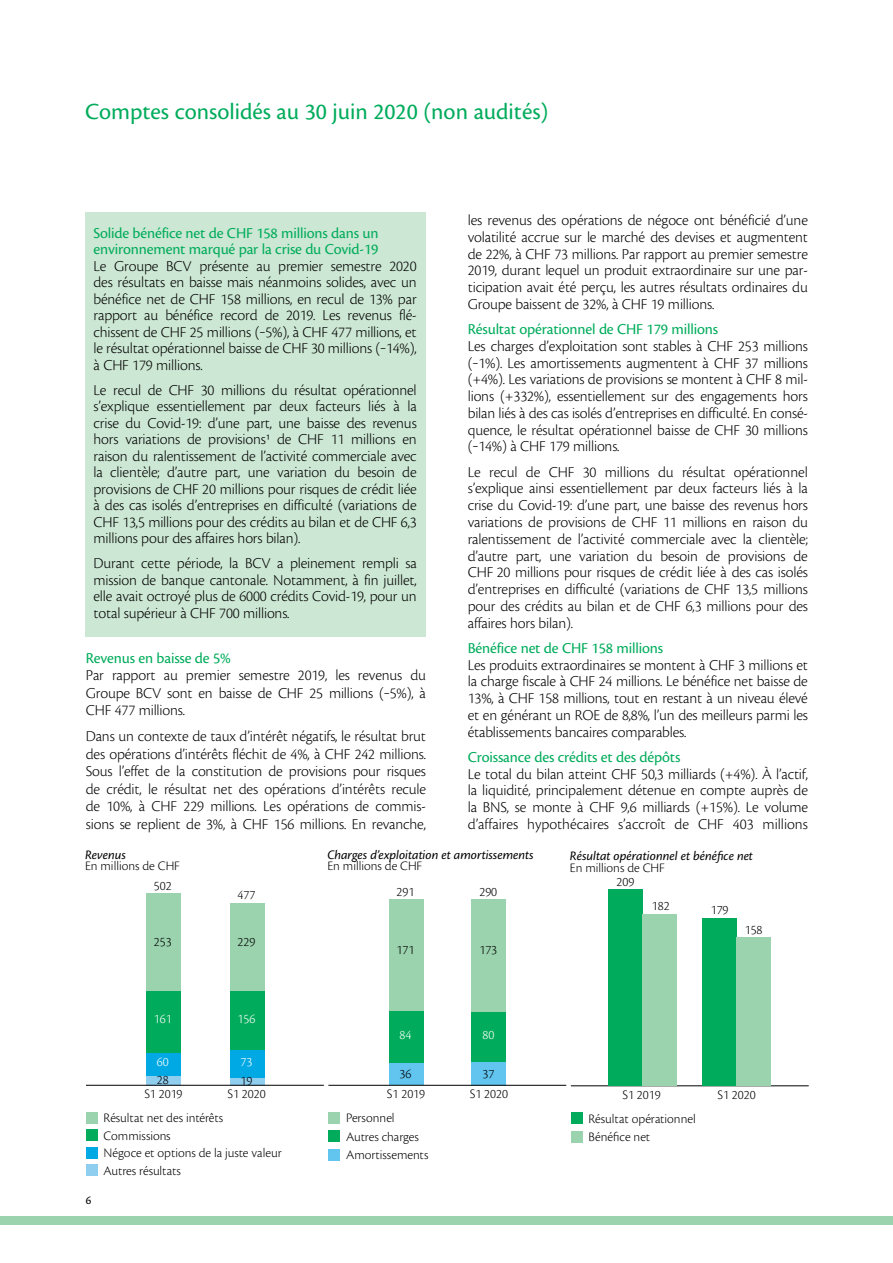
<style>
.page{position:relative;width:893px;height:1263px;background:#fff}
.page>*{position:absolute;margin:0;border:0;box-sizing:border-box;transform-origin:0 0}
.t1{font:24px "Cronos Pro";color:#00ac5b}
.t2{font:300 15.75px/16.8px "Cronos Pro";letter-spacing:-.01em;color:#000;text-align:justify}
.t3{font:15.75px/16.5px "Cronos Pro";letter-spacing:-.01em;color:#00ac5b}
.t4{font:300 13.5px/18.5px "Cronos Pro";color:#000}
.t5{font:italic 13.5px "Cronos Pro";color:#000}
.t6{font:300 13.5px "Cronos Pro";color:#fff}
.t7{font:12px "Cronos Pro";color:#000}
</style>
<div class="page">
<div style="left:0;top:1216px;width:893px;height:9px;background:#9bd3ae"></div>
<div style="left:85px;top:213px;width:340px;height:424px;background:#cce7d3"></div>
<div style="left:86px;top:1130px;width:11px;height:11px;background:#00ac5b"></div>
<div style="left:86px;top:1164px;width:11px;height:12px;background:#90cef0"></div>
<div style="left:86px;top:1147px;width:11px;height:11px;background:#00a9e4"></div>
<div style="left:86px;top:1112px;width:11px;height:11px;background:#9bd3ae"></div>
<div style="left:146px;top:1075px;width:35px;height:11px;background:#90cef0"></div>
<div style="left:146px;top:1049px;width:35px;height:26px;background:#00a9e4"></div>
<div style="left:146px;top:989px;width:35px;height:63px;background:#00ac5b"></div>
<div style="left:146px;top:893px;width:35px;height:97px;background:#9bd3ae"></div>
<svg style="left:230px;top:1078px;width:34px;height:7px"></svg>
<div style="left:230px;top:1050px;width:34px;height:28px;background:#00a9e4"></div>
<div style="left:230px;top:990px;width:34px;height:60px;background:#00ac5b"></div>
<div style="left:230px;top:903px;width:34px;height:87px;background:#9bd3ae"></div>
<hr style="left:86px;top:1085px;width:238px;height:1px;background:#000">
<div style="left:389px;top:1062px;width:34px;height:23px;background:#61c5f0"></div>
<div style="left:389px;top:1010px;width:34px;height:53px;background:#00ac5b"></div>
<div style="left:389px;top:899px;width:34px;height:111px;background:#9bd3ae"></div>
<div style="left:472px;top:1062px;width:34px;height:23px;background:#61c5f0"></div>
<div style="left:472px;top:1012px;width:34px;height:50px;background:#00ac5b"></div>
<div style="left:472px;top:900px;width:34px;height:112px;background:#9bd3ae"></div>
<hr style="left:328px;top:1085px;width:238px;height:1px;background:#000">
<div style="left:328px;top:1131px;width:12px;height:11px;background:#00ac5b"></div>
<div style="left:328px;top:1149px;width:12px;height:11px;background:#61c5f0"></div>
<div style="left:328px;top:1112px;width:12px;height:11px;background:#9bd3ae"></div>
<hr style="left:571px;top:1085px;width:238px;height:1px;background:#000">
<div style="left:571px;top:1131px;width:11px;height:11px;background:#9bd3ae"></div>
<div style="left:571px;top:1113px;width:11px;height:11px;background:#00ac5b"></div>
<div style="left:608px;top:889px;width:35px;height:197px;background:#00ac5b"></div>
<div style="left:642px;top:914px;width:35px;height:172px;background:#9bd3ae"></div>
<div style="left:702px;top:918px;width:35px;height:168px;background:#00ac5b"></div>
<div style="left:736px;top:938px;width:35px;height:148px;background:#9bd3ae"></div>
<h1 class="t1" style="left:85px;top:98px;width:465px">Comptes consolidés au 30 juin 2020 (non audités)</h1>
<p class="t3" style="left:94px;top:225px;width:286px">Solide bénéfice net de CHF 158 millions dans un environnement marqué par la crise du Covid-19</p>
<p class="t2" style="left:94px;top:257px;width:325px">Le Groupe BCV présente au premier semestre 2020 des résultats en baisse mais néanmoins solides, avec un bénéfice net de CHF 158 millions, en recul de 13% par rapport au bénéfice record de 2019. Les revenus flé&shy;chissent de CHF 25 millions (‒5%), à CHF 477 millions, et le résultat opérationnel baisse de CHF 30 millions (‒14%), à CHF 179 millions.</p>
<p class="t2" style="left:94px;top:381px;width:325px">Le recul de CHF 30 millions du résultat opérationnel s’explique essentiellement par deux facteurs liés à la crise du Covid-19: d’une part, une baisse des revenus hors variations de provisions1 de CHF 11 millions en raison du ralentissement de l’activité commerciale avec la clientèle; d’autre part, une variation du besoin de provisions de CHF 20 millions pour risques de crédit liée à des cas isolés d’entreprises en difficulté (variations de CHF 13,5 millions pour des crédits au bilan et de CHF 6,3 millions pour des affaires hors bilan).</p>
<p class="t2" style="left:94px;top:555px;width:325px">Durant cette période, la BCV a pleinement rempli sa mission de banque cantonale. Notamment, à fin juillet, elle avait octroyé plus de 6000 crédits Covid-19, pour un total supérieur à CHF 700 millions.</p>
<p class="t3" style="left:86px;top:650px;width:147px">Revenus en baisse de 5%</p>
<p class="t2" style="left:86px;top:667px;width:342px;line-height:17.5px">Par rapport au premier semestre 2019, les revenus du Groupe BCV sont en baisse de CHF 25 millions (‒5%), à CHF 477 millions.</p>
<p class="t2" style="left:86px;top:728px;width:342px;line-height:17.5px">Dans un contexte de taux d’intérêt négatifs, le résultat brut des opérations d’intérêts fléchit de 4%, à CHF 242 millions.<br>Sous l’effet de la constitution de provisions pour risques de crédit, le résultat net des opérations d’intérêts recule de 10%, à CHF 229 millions. Les opérations de commis&shy;sions se replient de 3%, à CHF 156 millions. En revanche,</p>
<p class="t2" style="left:468px;top:212px;width:342px">les revenus des opérations de négoce ont bénéficié d’une volatilité accrue sur le marché des devises et augmentent de 22%, à CHF 73 millions. Par rapport au premier semestre 2019, durant lequel un produit extraordinaire sur une par&shy;ticipation avait été perçu, les autres résultats ordinaires du Groupe baissent de 32%, à CHF 19 millions.</p>
<p class="t3" style="left:468px;top:321px;width:252px">Résultat opérationnel de CHF 179 millions</p>
<p class="t2" style="left:468px;top:337px;width:342px">Les charges d’exploitation sont stables à CHF 253 millions (‒1%). Les amortissements augmentent à CHF 37 millions (+4%). Les variations de provisions se montent à CHF 8 mil&shy;lions (+332%), essentiellement sur des engagements hors bilan liés à des cas isolés d’entreprises en difficulté. En consé&shy;quence, le résultat opérationnel baisse de CHF 30 millions (‒14%) à CHF 179 millions.</p>
<p class="t2" style="left:468px;top:463px;width:342px">Le recul de CHF 30 millions du résultat opérationnel s’explique ainsi essentiellement par deux facteurs liés à la crise du Covid-19: d’une part, une baisse des revenus hors variations de provisions de CHF 11 millions en raison du ralentissement de l’activité commerciale avec la clientèle; d’autre part, une variation du besoin de provisions de CHF 20 millions pour risques de crédit liée à des cas isolés d’entreprises en difficulté (variations de CHF 13,5 millions pour des crédits au bilan et de CHF 6,3 millions pour des affaires hors bilan).</p>
<p class="t3" style="left:468px;top:640px;width:197px">Bénéfice net de CHF 158 millions</p>
<p class="t2" style="left:468px;top:656px;width:342px">Les produits extraordinaires se montent à CHF 3 millions et la charge fiscale à CHF 24 millions. Le bénéfice net baisse de 13%, à CHF 158 millions, tout en restant à un niveau élevé et en générant un ROE de 8,8%, l’un des meilleurs parmi les établissements bancaires comparables.</p>
<p class="t3" style="left:468px;top:749px;width:214px">Croissance des crédits et des dépôts</p>
<p class="t2" style="left:468px;top:765px;width:342px">Le total du bilan atteint CHF 50,3 milliards (+4%). À l’actif, la liquidité, principalement détenue en compte auprès de la BNS, se monte à CHF 9,6 milliards (+15%). Le volume d’affaires hypothécaires s’accroît de CHF 403 millions</p>
<p class="t5" style="left:85px;top:847px;width:42px">Revenus</p>
<p class="t4" style="left:154px;top:856px;width:27px;line-height:19.4px;text-indent:-69px">En millions de CHF<br>502</p>
<p class="t4" style="left:238px;top:886px;width:19px">477</p>
<p class="t4" style="left:154px;top:933px;width:19px">253</p>
<p class="t4" style="left:238px;top:933px;width:19px">229</p>
<p class="t6" style="left:154px;top:1011px;width:19px">161</p>
<p class="t6" style="left:238px;top:1011px;width:19px">156</p>
<p class="t6" style="left:157px;top:1054px;width:13px">60</p>
<p class="t6" style="left:241px;top:1054px;width:13px">73</p>
<p class="t4" style="left:157px;top:1070px;width:13px">28</p>
<p class="t4" style="left:241px;top:1071px;width:13px">19</p>
<p class="t4" style="left:144px;top:1084px;width:40px">S1 2019</p>
<p class="t4" style="left:227px;top:1084px;width:40px">S1 2020</p>
<p class="t4" style="left:104px;top:1108px;width:121px">Résultat net des intérêts</p>
<p class="t4" style="left:104px;top:1126px;width:69px">Commissions</p>
<p class="t4" style="left:104px;top:1143px;width:180px">Négoce et options de la juste valeur</p>
<p class="t7" style="left:86px;top:1193px;width:7px">6</p>
<p class="t4" style="left:104px;top:1161px;width:79px">Autres résultats</p>
<p class="t5" style="left:327px;top:847px;width:208px">Charges d’exploitation et amortissements</p>
<p class="t4" style="left:327px;top:857px;width:96px">En millions de CHF</p>
<p class="t4" style="left:396px;top:883px;width:19px">291</p>
<p class="t4" style="left:479px;top:883px;width:19px">290</p>
<p class="t4" style="left:396px;top:940px;width:19px">171</p>
<p class="t4" style="left:479px;top:940px;width:19px">173</p>
<p class="t6" style="left:399px;top:1027px;width:13px">84</p>
<p class="t6" style="left:482px;top:1027px;width:13px">80</p>
<p class="t4" style="left:399px;top:1064px;width:13px">36</p>
<p class="t4" style="left:482px;top:1064px;width:13px">37</p>
<p class="t4" style="left:387px;top:1084px;width:40px">S1 2019</p>
<p class="t4" style="left:470px;top:1084px;width:40px">S1 2020</p>
<p class="t4" style="left:346px;top:1108px;width:84px">Personnel<br>Autres charges<br>Amortissements</p>
<p class="t5" style="left:570px;top:848px;width:184px">Résultat opérationnel et bénéfice net</p>
<p class="t4" style="left:570px;top:858px;width:96px">En millions de CHF</p>
<p class="t4" style="left:616px;top:872px;width:19px">209</p>
<p class="t4" style="left:652px;top:896px;width:19px">182</p>
<p class="t4" style="left:711px;top:901px;width:19px">179</p>
<p class="t4" style="left:745px;top:921px;width:19px">158</p>
<p class="t4" style="left:622px;top:1085px;width:40px">S1 2019</p>
<p class="t4" style="left:588px;top:1109px;width:109px">Résultat opérationnel<br>Bénéfice net</p>
<p class="t4" style="left:717px;top:1085px;width:40px">S1 2020</p>
</div>
